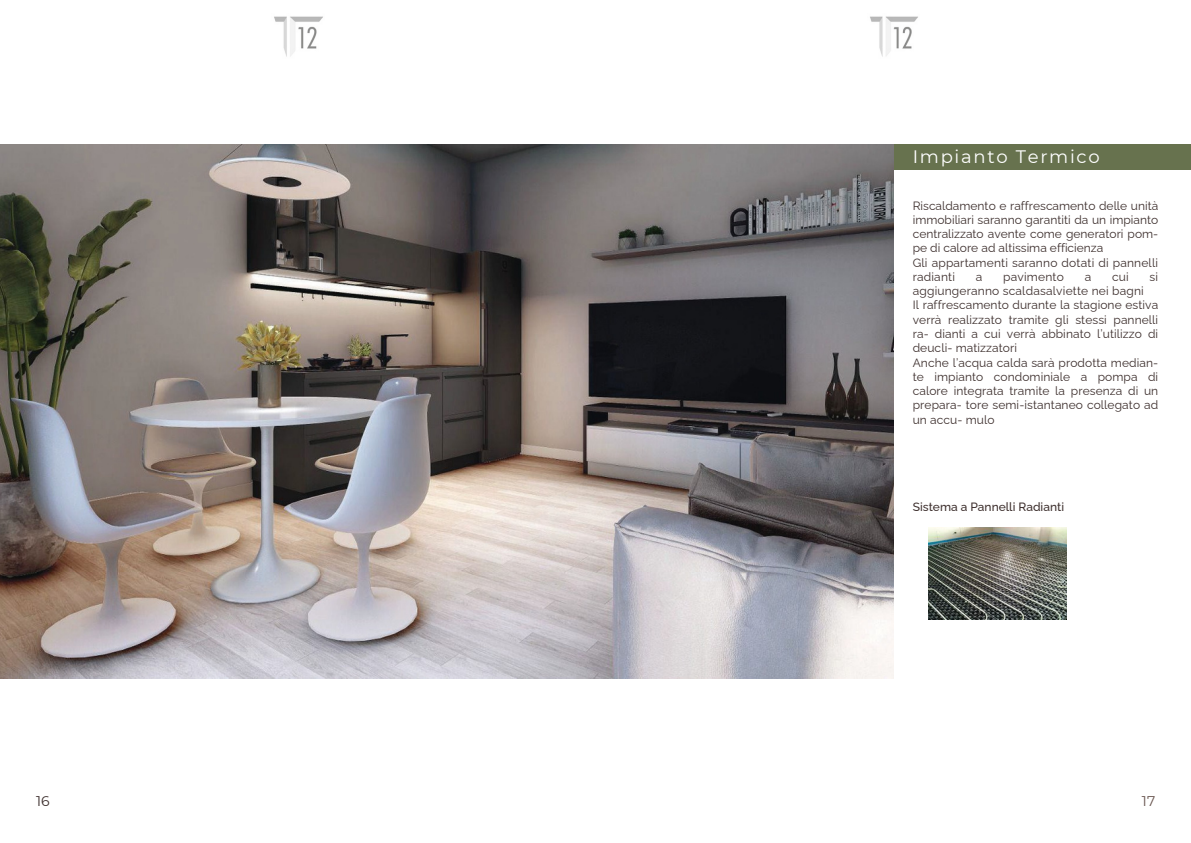
<style>
.page{position:relative;width:1191px;height:843px;background:#fff}
.page>*{position:absolute;margin:0;border:0;box-sizing:border-box;transform-origin:0 0}
.t1{font:18px "Montserrat";letter-spacing:.095em;color:#fff}
.t2{font:14px "Montserrat";color:#3d2f2d}
.t3{font:14px "Montserrat";color:#67534d}
.t4{font:12px/14.2px "Raleway";letter-spacing:.005em;color:#3d2f2d}
.t5{font:500 12px "Raleway";color:#3d2f2d}
</style>
<div class="page">
<div style="left:893px;top:144px;width:297px;height:25px;background:#67724e"></div>
<img style="left:928px;top:527px;width:138px;height:92px">
<img style="left:870px;top:16px;width:48px;height:41px">
<img style="left:274px;top:16px;width:49px;height:41px">
<img style="left:0;top:144px;width:893px;height:534px">
<h1 class="t1" style="left:912px;top:146px;width:188px">Impianto Termico</h1>
<p class="t4" style="left:912px;top:198px;width:247px">Riscaldamento e raffrescamento delle unità immobiliari saranno garantiti da un impianto centralizzato avente come generatori pom&shy;pe di calore ad altissima efficienza<br>Gli appartamenti saranno dotati di pannelli radianti</p>
<p class="t4" style="left:975px;top:269px;width:8px">a</p>
<p class="t4" style="left:1003px;top:269px;width:62px">pavimento</p>
<p class="t4" style="left:1084px;top:269px;width:8px">a</p>
<p class="t4" style="left:1111px;top:269px;width:18px">cui</p>
<p class="t4" style="left:1149px;top:269px;width:10px">si</p>
<p class="t4" style="left:912px;top:284px;width:247px">aggiungeranno scaldasalviette nei bagni<br>Il raffrescamento durante la stagione estiva verrà realizzato tramite gli stessi pannelli ra- dianti a cui verrà abbinato l’utilizzo di deucli- matizzatori<br>Anche l’acqua calda sarà prodotta median&shy;te impianto condominiale a pompa di calore integrata tramite la presenza di un prepara- tore semi-istantaneo collegato ad un accu- mulo</p>
<p class="t5" style="left:912px;top:500px;width:153px">Sistema a Pannelli Radianti</p>
<p class="t2" style="left:36px;top:792px;width:15px">16</p>
<p class="t3" style="left:1141px;top:792px;width:15px">17</p>
</div>
